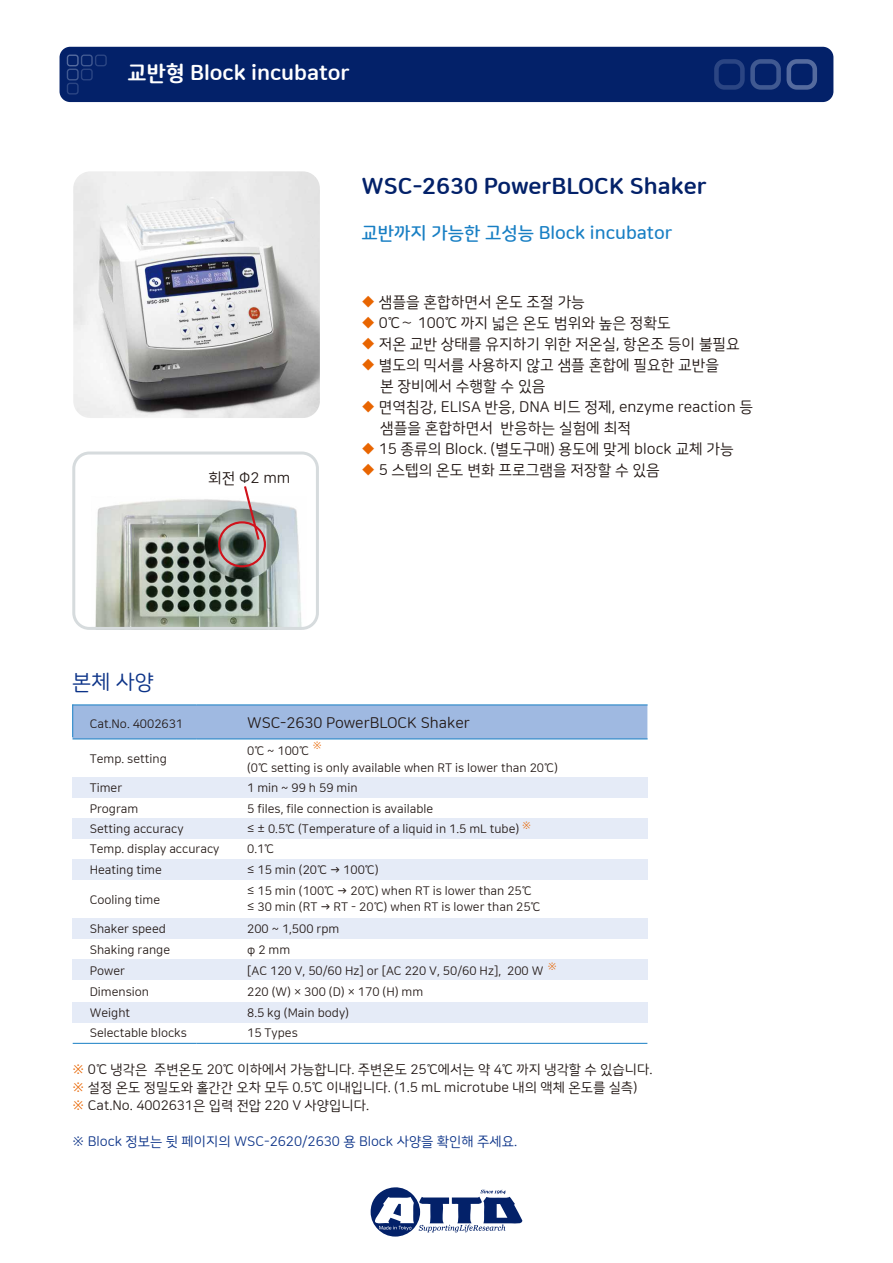
<style>
.page{position:relative;width:893px;height:1263px;background:#fff}
.page>*{position:absolute;margin:0;border:0;box-sizing:border-box;transform-origin:0 0}
.t1{font:22.5px "Nanum Square Round EB";color:#032169}
.t2{font:21px "Nanum Square Round EB";color:#fff}
.t3{font:21px "Nanum Square Round R";color:#0c3388}
.t4{font:18px "Nanum Square Round B";color:#187fc4}
.t5{font:15px/21px "Nanum Square Round R";color:#221815}
.t6{font:13.5px/18px "Nanum Square Round R";color:#221815}
.t7{font:13.5px "Nanum Square Round R";color:#0c3388}
.t8{font:12px/16.5px "Nanum Square Round R";color:#221815}
.t9{font:10.5px "Nanum Square Round R";color:#e86501}
.s1{color:#e86501}
</style>
<div class="page">
<div style="left:60px;top:47px;width:773px;height:55px;background:#032169;border-radius:11px"></div>
<div style="left:73px;top:706px;width:574px;height:33px;background:#9fb9e1"></div>
<div style="left:197px;top:1002px;width:450px;height:21px;background:#e5ebf7"></div>
<div style="left:73px;top:1002px;width:124px;height:21px;background:#e5ebf7"></div>
<div style="left:197px;top:960px;width:450px;height:20px;background:#e5ebf7"></div>
<div style="left:73px;top:960px;width:124px;height:20px;background:#e5ebf7"></div>
<div style="left:197px;top:919px;width:450px;height:20px;background:#e5ebf7"></div>
<div style="left:73px;top:919px;width:124px;height:20px;background:#e5ebf7"></div>
<div style="left:197px;top:860px;width:450px;height:20px;background:#e5ebf7"></div>
<div style="left:73px;top:860px;width:124px;height:20px;background:#e5ebf7"></div>
<div style="left:197px;top:818px;width:450px;height:21px;background:#e5ebf7"></div>
<div style="left:73px;top:818px;width:124px;height:21px;background:#e5ebf7"></div>
<div style="left:197px;top:777px;width:450px;height:21px;background:#e5ebf7"></div>
<div style="left:73px;top:777px;width:124px;height:21px;background:#e5ebf7"></div>
<hr style="left:73px;top:1043px;width:124px;height:1px;background:#187fc4">
<hr style="left:197px;top:1043px;width:450px;height:1px;background:#187fc4">
<hr style="left:72px;top:704px;width:1px;height:33px;background:#187fc4">
<hr style="left:72px;top:705px;width:125px;height:1px;background:#187fc4">
<hr style="left:197px;top:705px;width:451px;height:1px;background:#187fc4">
<hr style="left:72px;top:739px;width:125px;height:1px;background:#187fc4">
<hr style="left:197px;top:739px;width:451px;height:1px;background:#187fc4">
<svg style="left:72px;top:451px;width:247px;height:179px"></svg>
<img style="left:73px;top:171px;width:247px;height:247px">
<svg style="left:371px;top:1187px;width:151px;height:49px"></svg>
<svg style="left:714px;top:59px;width:103px;height:31px"></svg>
<svg style="left:67px;top:55px;width:40px;height:40px"></svg>
<h2 class="t2" style="left:128px;top:61px;width:224px">교반형 Block incubator</h2>
<p class="t5" style="left:208px;top:467px;width:84px">회전 Φ2 mm</p>
<h1 class="t1" style="left:361px;top:174px;width:347px">WSC-2630 PowerBLOCK Shaker</h1>
<h3 class="t4" style="left:361px;top:223px;width:313px">교반까지 가능한 고성능 Block incubator</h3>
<p class="t5" style="left:361px;top:291px;width:225px"><span class="s1">◆</span> 샘플을 혼합하면서 온도 조절 가능</p>
<p class="t5" style="left:361px;top:312px;width:311px"><span class="s1">◆</span> 0℃～ 100℃ 까지 넓은 온도 범위와 높은 정확도</p>
<p class="t5" style="left:361px;top:333px;width:380px"><span class="s1">◆</span> 저온 교반 상태를 유지하기 위한 저온실, 항온조 등이 불필요</p>
<p class="t5" style="left:380px;top:354px;width:340px;text-indent:-19px"><span class="s1">◆</span> 별도의 믹서를 사용하지 않고 샘플 혼합에 필요한 교반을 본 장비에서 수행할 수 있음</p>
<p class="t5" style="left:380px;top:396px;width:374px;text-indent:-19px"><span class="s1">◆</span> 면역침강, ELISA 반응, DNA 비드 정제, enzyme reaction 등 샘플을 혼합하면서 반응하는 실험에 최적</p>
<p class="t5" style="left:361px;top:438px;width:374px"><span class="s1">◆</span> 15 종류의 Block. (별도구매) 용도에 맞게 block 교체 가능</p>
<p class="t5" style="left:361px;top:459px;width:300px"><span class="s1">◆</span> 5 스텝의 온도 변화 프로그램을 저장할 수 있음</p>
<h2 class="t3" style="left:72px;top:670px;width:83px">본체 사양</h2>
<p class="t8" style="left:90px;top:716px;width:95px">Cat.No. 4002631</p>
<p class="t5" style="left:247px;top:713px;width:224px">WSC-2630 PowerBLOCK Shaker</p>
<p class="t8" style="left:90px;top:750px;width:79px">Temp. setting</p>
<p class="t8" style="left:90px;top:780px;width:34px">Timer</p>
<p class="t8" style="left:247px;top:780px;width:112px">1 min ~ 99 h 59 min</p>
<p class="t8" style="left:90px;top:800px;width:50px">Program</p>
<p class="t8" style="left:247px;top:800px;width:188px">5 files, file connection is available</p>
<p class="t8" style="left:90px;top:821px;width:95px">Setting accuracy</p>
<p class="t8" style="left:247px;top:821px;width:274px">≤ ± 0.5℃ (Temperature of a liquid in 1.5 mL tube)</p>
<p class="t8" style="left:90px;top:841px;width:131px">Temp. display accuracy</p>
<p class="t8" style="left:247px;top:841px;width:29px">0.1℃</p>
<p class="t8" style="left:90px;top:862px;width:74px">Heating time</p>
<p class="t8" style="left:247px;top:862px;width:133px">≤ 15 min (20℃ → 100℃)</p>
<p class="t9" style="left:312px;top:739px;width:11px">※</p>
<p class="t8" style="left:247px;top:742px;width:312px;line-height:17px">0℃ ~ 100℃<br>(0℃ setting is only available when RT is lower than 20℃)</p>
<p class="t9" style="left:522px;top:819px;width:11px">※</p>
<p class="t8" style="left:90px;top:892px;width:72px">Cooling time</p>
<p class="t8" style="left:247px;top:883px;width:295px">≤ 15 min (100℃ → 20℃) when RT is lower than 25℃ ≤ 30 min (RT → RT - 20℃) when RT is lower than 25℃</p>
<p class="t8" style="left:90px;top:921px;width:78px">Shaker speed</p>
<p class="t8" style="left:247px;top:921px;width:94px">200 ~ 1,500 rpm</p>
<p class="t8" style="left:90px;top:942px;width:82px">Shaking range</p>
<p class="t8" style="left:247px;top:942px;width:45px">φ 2 mm</p>
<p class="t8" style="left:90px;top:963px;width:37px">Power</p>
<p class="t8" style="left:247px;top:963px;width:298px">[AC 120 V, 50/60 Hz] or [AC 220 V, 50/60 Hz], 200 W</p>
<p class="t8" style="left:90px;top:983px;width:61px">Dimension</p>
<p class="t8" style="left:247px;top:983px;width:178px">220 (W) × 300 (D) × 170 (H) mm</p>
<p class="t8" style="left:90px;top:1005px;width:42px">Weight</p>
<p class="t8" style="left:247px;top:1005px;width:103px">8.5 kg (Main body)</p>
<p class="t8" style="left:90px;top:1025px;width:99px">Selectable blocks</p>
<p class="t8" style="left:247px;top:1025px;width:52px">15 Types</p>
<p class="t9" style="left:547px;top:961px;width:11px">※</p>
<p class="t6" style="left:72px;top:1061px;width:582px"><span class="s1">※</span> 0℃ 냉각은 주변온도 20℃ 이하에서 가능합니다. 주변온도 25℃에서는 약 4℃ 까지 냉각할 수 있습니다. <span class="s1">※</span> 설정 온도 정밀도와 홀간간 오차 모두 0.5℃ 이내입니다. (1.5 mL microtube 내의 액체 온도를 실측) <span class="s1">※</span> Cat.No. 4002631은 입력 전압 220 V 사양입니다.</p>
<p class="t7" style="left:72px;top:1134px;width:446px">※ Block 정보는 뒷 페이지의 WSC-2620/2630 용 Block 사양을 확인해 주세요.</p>
</div>
